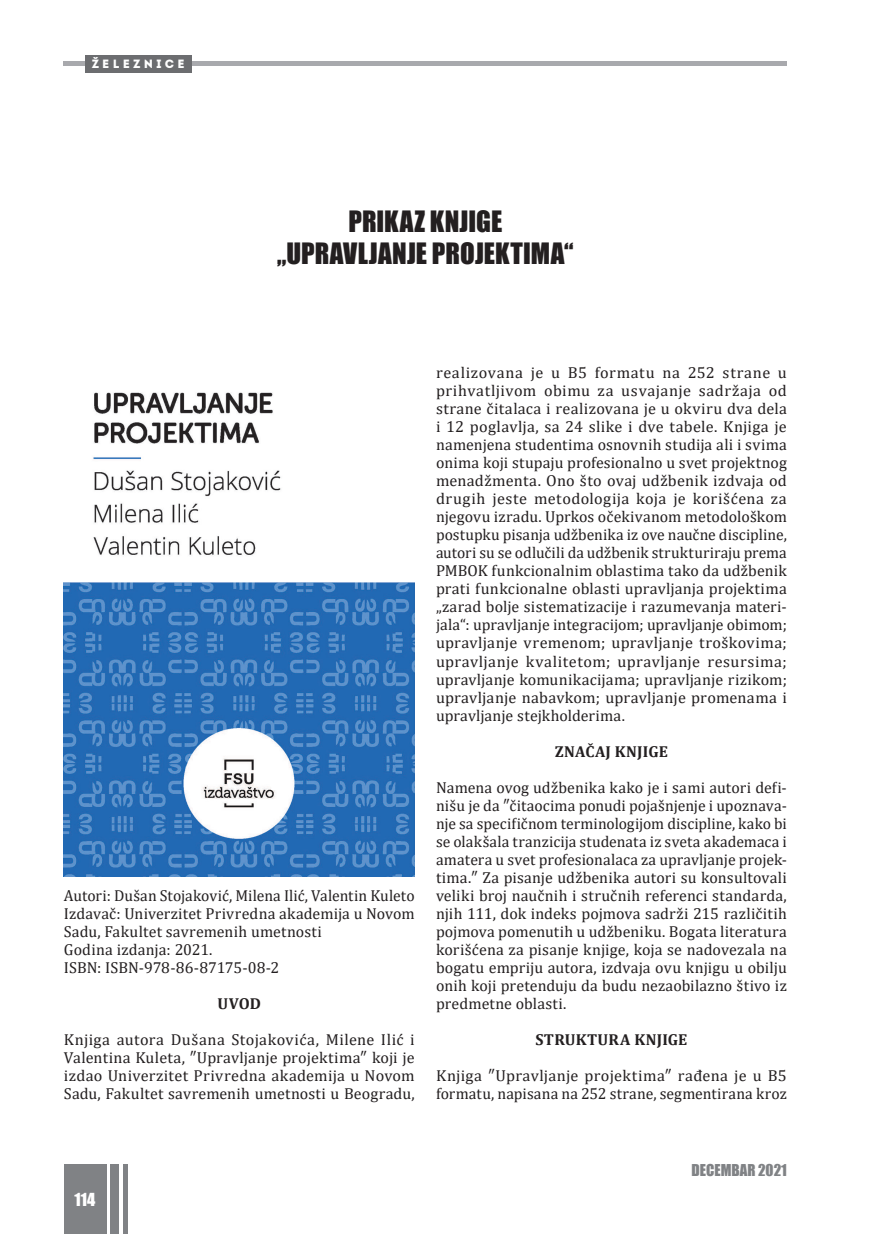
<style>
.page{position:relative;width:872px;height:1234px;background:#fff}
.page>*{position:absolute;margin:0;border:0;box-sizing:border-box;transform-origin:0 0}
.t1{font:27px/32.4px "Impact";letter-spacing:.005em;color:#231f20;text-align:center}
.t2{font:16.5px "Impact";color:#fff}
.t3{font:15.9px/18px "Cambria";letter-spacing:.01em;color:#231f20;text-align:justify}
.t4{font:700 15.9px "Cambria";letter-spacing:.015em;color:#231f20}
.t5{font:15px "Impact";color:#808285}
.t6{font:12px "Intro";color:#fff}
</style>
<div class="page">
<div style="left:64px;top:1163px;width:42px;height:70px;background:#808285"></div>
<div style="left:111px;top:1163px;width:8px;height:70px;background:#808285"></div>
<div style="left:123px;top:1163px;width:5px;height:70px;background:#808285"></div>
<hr style="left:64px;top:62px;width:723px;height:4px;background:#a8a9ad">
<div style="left:85px;top:55px;width:106px;height:17px;background:#6c6d70"></div>
<img style="left:64px;top:392px;width:351px;height:484px">
<p class="t6" style="left:92px;top:57px;width:95px">Ž E L E Z N I C E</p>
<h1 class="t1" style="left:277px;top:204px;width:298px">PRIKAZ KNJIGE „UPRAVLJANJE PROJEKTIMA“</h1>
<p class="t3" style="left:64px;top:886px;width:352px;text-align:left">Autori: Dušan Stojaković, Milena Ilić, Valentin Kuleto Izdavač: Univerzitet Privredna akademija u Novom Sadu, Fakultet savremenih umetnosti<br>Godina izdanja: 2021.<br>ISBN: ISBN-978-86-87175-08-2</p>
<p class="t4" style="left:218px;top:991px;width:45px">UVOD</p>
<p class="t3" style="left:64px;top:1030px;width:352px">Knjiga autora Dušana Stojakovića, Milene Ilić i Valentina Kuleta, ″Upravljanje projektima″ koji je izdao Univerzitet Privredna akademija u Novom Sadu, Fakultet savremenih umetnosti u Beogradu,</p>
<p class="t3" style="left:436px;top:364px;width:352px">realizovana je u B5 formatu na 252 strane u prihvatljivom obimu za usvajanje sadržaja od strane čitalaca i realizovana je u okviru dva dela i 12 poglavlja, sa 24 slike i dve tabele. Knjiga je namenjena studentima osnovnih studija ali i svima onima koji stupaju profesionalno u svet projektnog menadžmenta. Ono što ovaj udžbenik izdvaja od drugih jeste metodologija koja je korišćena za njegovu izradu. Uprkos očekivanom metodološkom postupku pisanja udžbenika iz ove naučne discipline, autori su se odlučili da udžbenik strukturiraju prema PMBOK funkcionalnim oblastima tako da udžbenik prati funkcionalne oblasti upravljanja projektima „zarad bolje sistematizacije i razumevanja materi&shy;jala“: upravljanje integracijom; upravljanje obimom; upravljanje vremenom; upravljanje troškovima; upravljanje kvalitetom; upravljanje resursima; upravljanje komunikacijama; upravljanje rizikom; upravljanje nabavkom; upravljanje promenama i upravljanje stejkholderima.</p>
<p class="t4" style="left:555px;top:739px;width:114px">ZNAČAJ KNJIGE</p>
<p class="t3" style="left:436px;top:778px;width:352px">Namena ovog udžbenika kako je i sami autori defi&shy;nišu je da ″čitaocima ponudi pojašnjenje i upoznava&shy;nje sa specifičnom terminologijom discipline, kako bi se olakšala tranzicija studenata iz sveta akademaca i amatera u svet profesionalaca za upravljanje projek&shy;tima.″ Za pisanje udžbenika autori su konsultovali veliki broj naučnih i stručnih referenci standarda, njih 111, dok indeks pojmova sadrži 215 različitih pojmova pomenutih u udžbeniku. Bogata literatura korišćena za pisanje knjige, koja se nadovezala na bogatu empriju autora, izdvaja ovu knjigu u obilju onih koji pretenduju da budu nezaobilazno štivo iz predmetne oblasti.</p>
<p class="t4" style="left:535px;top:1027px;width:153px">STRUKTURA KNJIGE</p>
<p class="t3" style="left:436px;top:1066px;width:352px">Knjiga ″Upravljanje projektima″ rađena je u B5 formatu, napisana na 252 strane, segmentirana kroz</p>
<p class="t2" style="left:75px;top:1185px;width:22px">114</p>
<p class="t5" style="left:691px;top:1158px;width:97px">DECEMBAR 2021</p>
</div>
